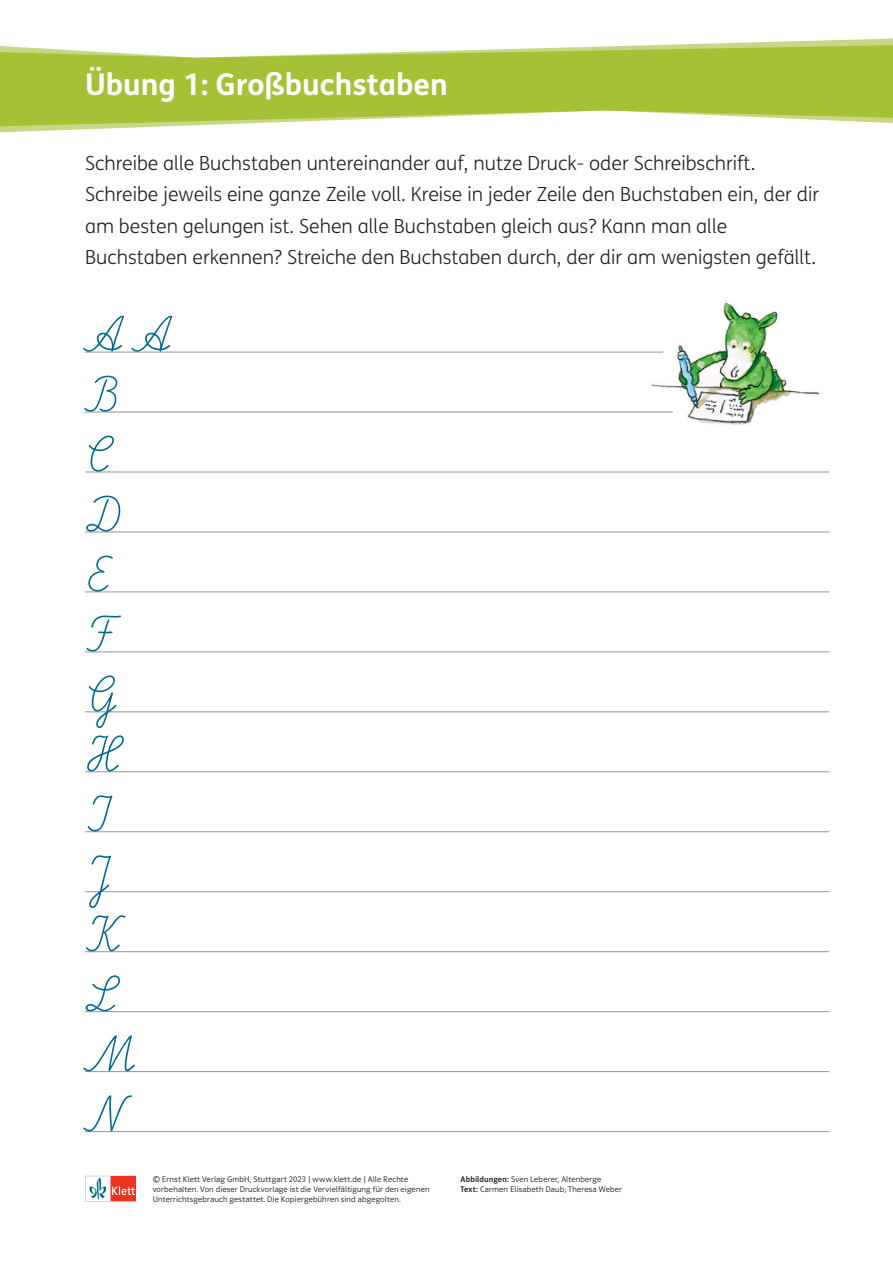
<style>
.page{position:relative;width:893px;height:1263px;background:#fff}
.page>*{position:absolute;margin:0;border:0;box-sizing:border-box;transform-origin:0 0}
.t1{font:57px/60px "Schulklett B LA";color:#006991}
.t2{font:700 30px "FS Klett GSV";color:#fff}
.t3{font:300 19.5px/31.5px "FS Klett GSV";color:#231f20}
.t4{font:300 8.25px/9.9px "Polo CEF";letter-spacing:.02em;color:#231f20}
.s1{font-weight:500}
</style>
<div class="page">
<img style="left:642px;top:302px;width:177px;height:123px">
<hr style="left:85px;top:352px;width:578px;height:1px;background:#939598">
<hr style="left:85px;top:412px;width:588px;height:1px;background:#939598">
<svg style="left:0;top:38px;width:893px;height:95px"></svg>
<svg style="left:0;top:45px;width:893px;height:82px;background:#b4cb58"></svg>
<svg style="left:85px;top:1176px;width:51px;height:25px"></svg>
<hr style="left:85px;top:472px;width:744px;height:1px;background:#939598">
<hr style="left:85px;top:532px;width:744px;height:1px;background:#939598">
<hr style="left:85px;top:591px;width:744px;height:1px;background:#939598">
<hr style="left:85px;top:651px;width:744px;height:1px;background:#939598">
<hr style="left:85px;top:711px;width:744px;height:1px;background:#939598">
<hr style="left:85px;top:771px;width:744px;height:1px;background:#939598">
<hr style="left:85px;top:831px;width:744px;height:1px;background:#939598">
<hr style="left:85px;top:891px;width:744px;height:1px;background:#939598">
<hr style="left:85px;top:951px;width:744px;height:1px;background:#939598">
<hr style="left:85px;top:1011px;width:744px;height:1px;background:#939598">
<hr style="left:85px;top:1071px;width:744px;height:1px;background:#939598">
<hr style="left:85px;top:1131px;width:744px;height:1px;background:#939598">
<h2 class="t2" style="left:85px;top:61px;width:364px">Übung 1: Großbuchstaben</h2>
<p class="t3" style="left:85px;top:147px;width:736px">Schreibe alle Buchstaben untereinander auf, nutze Druck- oder Schreibschrift.<br>Schreibe jeweils eine ganze Zeile voll. Kreise in jeder Zeile den Buchstaben ein, der dir am besten gelungen ist. Sehen alle Buchstaben gleich aus? Kann man alle Buchstaben erkennen? Streiche den Buchstaben durch, der dir am wenigsten gefällt.</p>
<h1 class="t1" style="left:85px;top:307px;width:87px">A A<br>B<br>C<br>D<br>E<br>F<br>G<br>H<br>I<br>J<br>K<br>L<br>M<br>N</h1>
<p class="t4" style="left:153px;top:1174px;width:278px">© Ernst Klett Verlag GmbH, Stuttgart 2023 | www.klett.de | Alle Rechte vorbehalten. Von dieser Druckvorlage ist die Vervielfältigung für den eigenen<br>Unterrichtsgebrauch gestattet. Die Kopiergebühren sind abgegolten.</p>
<p class="t4" style="left:460px;top:1174px;width:163px"><span class="s1">Abbildungen:</span> Sven Leberer, Altenberge<br><span class="s1">Text:</span> Carmen Elisabeth Daub; Theresa Weber</p>
</div>
